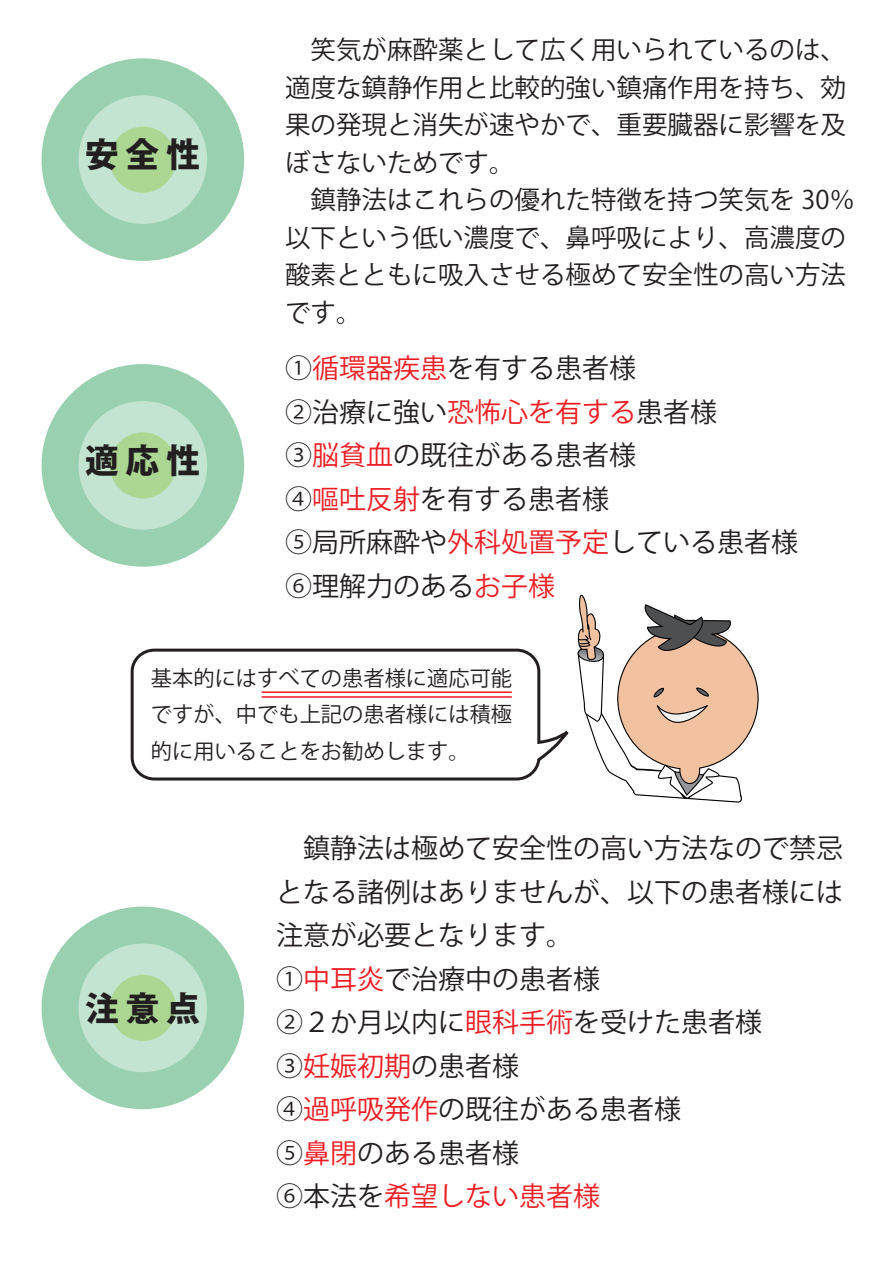
<style>
.page{position:relative;width:893px;height:1263px;background:#fff}
.page>*{position:absolute;margin:0;border:0;box-sizing:border-box;transform-origin:0 0}
.t1{font:800 33.6px "Koz Go Pro";color:#231f20}
.t2{font:27px/43.5px "Koz Go Pro";color:#231f20}
.t3{font:25.5px/37.5px "Koz Go Pro";color:#231f20}
.t4{font:21.3px/36.6px "Koz Go Pro";color:#231f20;text-align:justify}
.s1{color:#ee1d23}
</style>
<div class="page">
<div style="left:42px;top:58px;width:202px;height:203px;background:#99d1b0;border-radius:50%"></div>
<div style="left:79px;top:95px;width:128px;height:129px;background:#c3e4d1;border-radius:50%"></div>
<div style="left:110px;top:127px;width:66px;height:66px;background:#abd793;border-radius:50%"></div>
<div style="left:42px;top:364px;width:202px;height:203px;background:#99d1b0;border-radius:50%"></div>
<div style="left:79px;top:401px;width:128px;height:129px;background:#c3e4d1;border-radius:50%"></div>
<div style="left:110px;top:432px;width:66px;height:66px;background:#abd793;border-radius:50%"></div>
<div style="left:42px;top:906px;width:202px;height:203px;background:#99d1b0;border-radius:50%"></div>
<div style="left:79px;top:943px;width:128px;height:129px;background:#c3e4d1;border-radius:50%"></div>
<div style="left:110px;top:975px;width:66px;height:66px;background:#abd793;border-radius:50%"></div>
<svg style="left:130px;top:648px;width:439px;height:133px"></svg>
<svg style="left:577px;top:594px;width:182px;height:209px"></svg>
<hr style="left:262px;top:696px;width:250px;height:2px;background:#ee1d23">
<hr style="left:262px;top:691px;width:250px;height:2px;background:#ee1d23">
<p class="t1" style="left:85px;top:133px;width:116px">安 全 性</p>
<p class="t1" style="left:85px;top:439px;width:116px">適 応 性</p>
<p class="t3" style="left:285px;top:32px;width:571px">　笑気が麻酔薬として広く用いられているのは、適度な鎮静作用と比較的強い鎮痛作用を持ち、効果の発現と消失が速やかで、重要臓器に影響を及ぼさないためです。<br>　鎮静法はこれらの優れた特徴を持つ笑気を 30％以下という低い濃度で、鼻呼吸により、高濃度の酸素とともに吸入させる極めて安全性の高い方法です。</p>
<p class="t2" style="left:285px;top:347px;width:514px">①<span class="s1">循環器疾患</span>を有する患者様<br>②治療に強い<span class="s1">恐怖心を有する</span>患者様<br>③<span class="s1">脳貧血</span>の既往がある患者様<br>④<span class="s1">嘔吐反射</span>を有する患者様<br>⑤局所麻酔や<span class="s1">外科処置予定</span>している患者様<br>⑥理解力のある<span class="s1">お子様</span></p>
<p class="t4" style="left:151px;top:660px;width:363px">基本的にはすべての患者様に適応可能ですが、中でも上記の患者様には積極的に用いることをお勧めします。</p>
<p class="t1" style="left:85px;top:986px;width:116px">注 意 点</p>
<p class="t2" style="left:276px;top:827px;width:568px">　鎮静法は極めて安全性の高い方法なので禁忌となる諸例はありませんが、以下の患者様には注意が必要となります。<br>①<span class="s1">中耳炎</span>で治療中の患者様<br>②２か月以内に<span class="s1">眼科手術</span>を受けた患者様<br>③<span class="s1">妊娠初期</span>の患者様<br>④<span class="s1">過呼吸発作</span>の既往がある患者様<br>⑤<span class="s1">鼻閉</span>のある患者様<br>⑥本法を<span class="s1">希望しない患者様</span></p>
</div>
